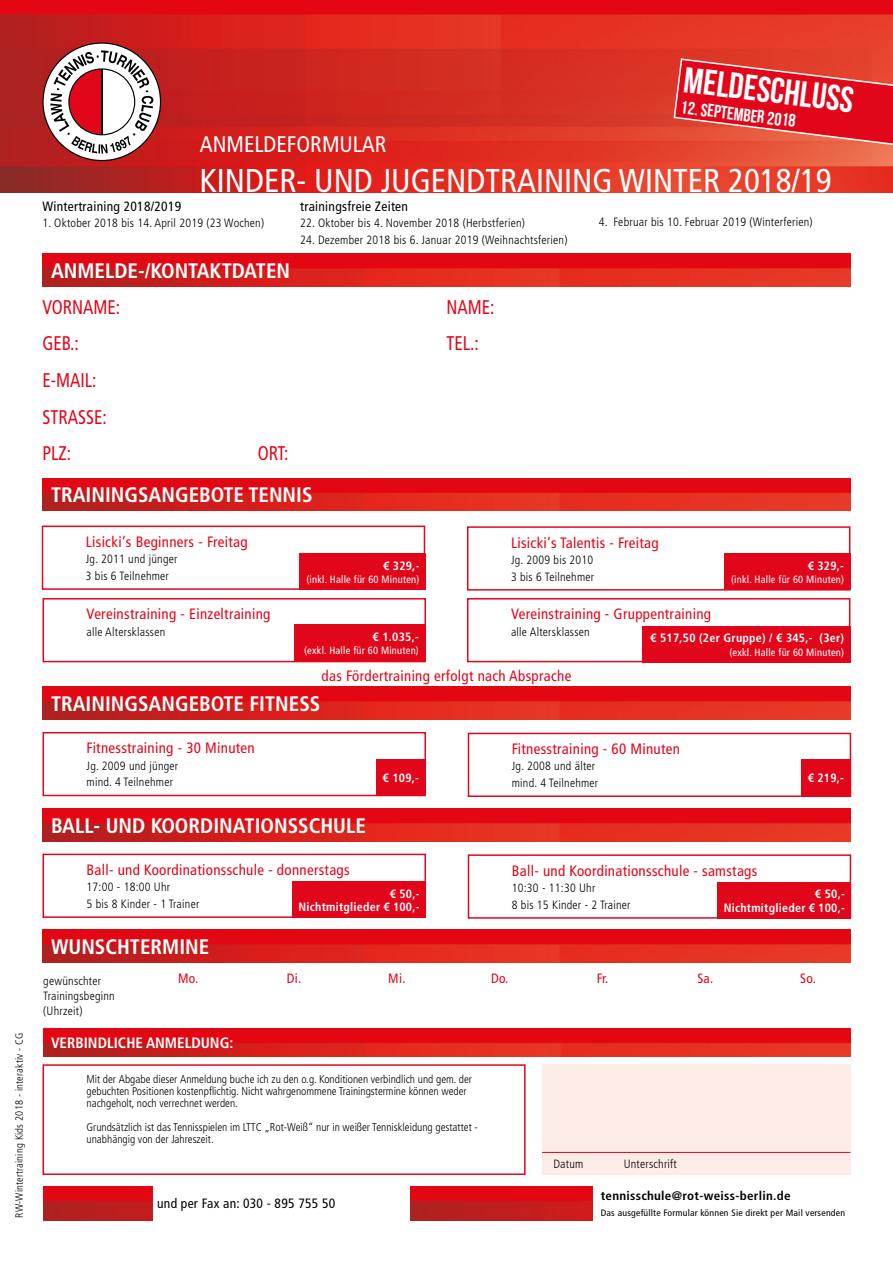
<style>
.page{position:relative;width:893px;height:1263px;background:#fff}
.page>*{position:absolute;margin:0;border:0;box-sizing:border-box;transform-origin:0 0}
.t1{font:36px "Bebas Neue";color:#fff}
.Header__H1__-_Banner{font:condensed 33px "Frutiger LT Std";color:#fff}
.Header__H1__-_Banner-2{font:condensed 22.5px "Frutiger LT Std";color:#fff}
.Header__H1__-_Banner-3{font:700 condensed 21px "Frutiger LT Std";color:#fff}
.Header__H2__-_Normal{font:condensed 19.8px "Frutiger LT Std";color:#e2061b;scale:.91 1}
.t2{font:18px "Bebas Neue";color:#fff}
.TEXT_-_de{font:condensed 15px "Frutiger LT Std";letter-spacing:.02em;color:#e2061b}
.Header__H1__-_Banner-4{font:700 condensed 15px "Frutiger LT Std";color:#fff}
.TEXT_-_de-2{font:condensed 13.5px "Frutiger LT Std";letter-spacing:.02em;color:#000}
.TEXT_-_de-3{font:condensed 13.5px "Frutiger LT Std";letter-spacing:.02em;color:#e2061b}
.TEXT_-_de-4{font:700 condensed 12.3px "Frutiger LT Std";letter-spacing:.02em;color:#000;scale:1.06 1}
.TEXT_-_de-5{font:300 condensed 12px/15px "Frutiger LT Std";letter-spacing:.02em;color:#000}
.TEXT_-_de-6{font:700 condensed 12px "Frutiger LT Std";letter-spacing:.02em;color:#fff}
.t3{font:300 condensed 11.25px/12px "Frutiger LT Std";color:#000}
.TEXT_-_de-7{font:condensed 10.5px "Frutiger LT Std";letter-spacing:.02em;color:#fff}
.TEXT_-_de-8{font:300 condensed 10.5px "Frutiger LT Std";letter-spacing:.02em;color:#000}
.TEXT_-_de-9{font:condensed 9.3px "Frutiger LT Std";letter-spacing:.02em;color:#000;scale:1.06 1}
</style>
<div class="page">
<img style="left:0;top:0;width:893px;height:192px">
<div style="left:44px;top:44px;width:116px;height:116px;background:#fff;border-radius:50%"></div>
<svg style="left:50px;top:50px;width:103px;height:104px"></svg>
<hr style="left:101px;top:69px;width:1px;height:66px;background:#000">
<div style="left:68px;top:68px;width:67px;height:67px;border:1px solid #000;border-radius:50%"></div>
<div style="left:42px;top:526px;width:383px;height:64px;border:2px solid #e2061b"></div>
<svg style="left:673px;top:58px;width:220px;height:88px;background:#e3252b"></svg>
<img style="left:43px;top:253px;width:807px;height:33px">
<img style="left:43px;top:478px;width:807px;height:33px">
<div style="left:467px;top:526px;width:383px;height:65px;border:2px solid #e2061b"></div>
<div style="left:43px;top:598px;width:383px;height:64px;border:2px solid #e2061b"></div>
<div style="left:467px;top:598px;width:383px;height:64px;border:2px solid #e2061b"></div>
<img style="left:43px;top:687px;width:807px;height:32px">
<div style="left:43px;top:732px;width:383px;height:64px;border:2px solid #e2061b"></div>
<div style="left:468px;top:733px;width:383px;height:64px;border:2px solid #e2061b"></div>
<img style="left:43px;top:929px;width:807px;height:33px">
<div style="left:43px;top:1064px;width:483px;height:111px;border:2px solid #e2061b"></div>
<img style="left:43px;top:1186px;width:109px;height:34px">
<img style="left:411px;top:1186px;width:181px;height:34px">
<img style="left:43px;top:1028px;width:807px;height:28px">
<div style="left:299px;top:554px;width:127px;height:36px;background:#e2061b"></div>
<div style="left:724px;top:554px;width:126px;height:36px;background:#e2061b"></div>
<div style="left:295px;top:624px;width:130px;height:37px;background:#e2061b"></div>
<div style="left:376px;top:760px;width:49px;height:36px;background:#e2061b"></div>
<div style="left:642px;top:626px;width:208px;height:36px;background:#e2061b"></div>
<div style="left:801px;top:760px;width:49px;height:36px;background:#e2061b"></div>
<img style="left:43px;top:808px;width:807px;height:33px">
<div style="left:43px;top:854px;width:383px;height:64px;border:2px solid #e2061b"></div>
<div style="left:468px;top:854px;width:383px;height:65px;border:2px solid #e2061b"></div>
<div style="left:292px;top:882px;width:134px;height:36px;background:#e2061b"></div>
<div style="left:717px;top:882px;width:134px;height:37px;background:#e2061b"></div>
<div style="left:542px;top:1064px;width:308px;height:111px;background:#fdece6"></div>
<hr style="left:542px;top:1152px;width:308px;height:1px;background:#e2061b">
<p class="TEXT_-_de-8" style="left:13px;top:1218px;width:187px;rotate:-90deg">RW-Wintertraining Kids 2018 - interaktiv - CG</p>
<p class="t1" style="left:686px;top:60px;width:172px;rotate:7deg">Meldeschluss</p>
<p class="t2" style="left:682px;top:97px;width:117px;rotate:7deg">12. September 2018</p>
<p class="Header__H1__-_Banner-2" style="left:200px;top:132px;width:188px">ANMELDEFORMULAR</p>
<p class="Header__H1__-_Banner" style="left:200px;top:161px;width:633px">KINDER- UND JUGENDTRAINING WINTER 2018/19</p>
<p class="TEXT_-_de-2" style="left:43px;top:198px;width:140px">Wintertraining 2018/2019</p>
<p class="TEXT_-_de-5" style="left:43px;top:216px;width:223px">1. Oktober 2018 bis 14. April 2019 (23 Wochen)</p>
<p class="Header__H1__-_Banner-3" style="left:51px;top:258px;width:241px">ANMELDE-/KONTAKTDATEN</p>
<p class="Header__H2__-_Normal" style="left:43px;top:295px;width:87px">VORNAME:</p>
<p class="Header__H2__-_Normal" style="left:43px;top:332px;width:41px">GEB.:</p>
<p class="Header__H2__-_Normal" style="left:43px;top:369px;width:61px">E-MAIL:</p>
<p class="Header__H2__-_Normal" style="left:43px;top:405px;width:72px">STRASSE:</p>
<p class="Header__H2__-_Normal" style="left:43px;top:442px;width:33px">PLZ:</p>
<p class="Header__H2__-_Normal" style="left:258px;top:442px;width:35px">ORT:</p>
<p class="TEXT_-_de-2" style="left:300px;top:198px;width:109px">trainingsfreie Zeiten</p>
<p class="TEXT_-_de-5" style="left:300px;top:216px;width:226px">22. Oktober bis 4. November 2018 (Herbstferien)</p>
<p class="TEXT_-_de-5" style="left:300px;top:232px;width:269px">24. Dezember 2018 bis 6. Januar 2019 (Weihnachtsferien)</p>
<p class="Header__H2__-_Normal" style="left:446px;top:295px;width:54px">NAME:</p>
<p class="Header__H2__-_Normal" style="left:446px;top:332px;width:37px">TEL.:</p>
<p class="Header__H1__-_Banner-3" style="left:51px;top:482px;width:263px">TRAININGSANGEBOTE TENNIS</p>
<p class="TEXT_-_de-5" style="left:599px;top:215px;width:215px">4. Februar bis 10. Februar 2019 (Winterferien)</p>
<p class="TEXT_-_de" style="left:86px;top:533px;width:163px">Lisicki‘s Beginners - Freitag</p>
<p class="TEXT_-_de-5" style="left:86px;top:552px;width:93px">Jg. 2011 und jünger</p>
<p class="TEXT_-_de-5" style="left:86px;top:568px;width:85px">3 bis 6 Teilnehmer</p>
<p class="TEXT_-_de" style="left:87px;top:605px;width:185px">Vereinstraining - Einzeltraining</p>
<p class="TEXT_-_de-5" style="left:87px;top:624px;width:80px">alle Altersklassen</p>
<p class="TEXT_-_de-6" style="left:383px;top:558px;width:38px">€ 329,-</p>
<p class="TEXT_-_de-7" style="left:306px;top:573px;width:114px">(inkl. Halle für 60 Minuten)</p>
<p class="TEXT_-_de" style="left:511px;top:534px;width:149px">Lisicki‘s Talentis - Freitag</p>
<p class="TEXT_-_de-5" style="left:511px;top:553px;width:84px">Jg. 2009 bis 2010</p>
<p class="TEXT_-_de-5" style="left:511px;top:569px;width:85px">3 bis 6 Teilnehmer</p>
<p class="TEXT_-_de-6" style="left:808px;top:558px;width:38px">€ 329,-</p>
<p class="TEXT_-_de-7" style="left:731px;top:573px;width:114px">(inkl. Halle für 60 Minuten)</p>
<p class="TEXT_-_de" style="left:511px;top:605px;width:202px">Vereinstraining - Gruppentraining</p>
<p class="TEXT_-_de-5" style="left:511px;top:624px;width:80px">alle Altersklassen</p>
<p class="TEXT_-_de" style="left:322px;top:667px;width:251px">das Fördertraining erfolgt nach Absprache</p>
<p class="TEXT_-_de-6" style="left:373px;top:629px;width:48px">€ 1.035,-</p>
<p class="TEXT_-_de-7" style="left:304px;top:644px;width:116px">(exkl. Halle für 60 Minuten)</p>
<p class="TEXT_-_de-6" style="left:650px;top:631px;width:195px">€ 517,50 (2er Gruppe) / € 345,- (3er)</p>
<p class="TEXT_-_de-7" style="left:729px;top:646px;width:116px">(exkl. Halle für 60 Minuten)</p>
<p class="Header__H1__-_Banner-3" style="left:51px;top:691px;width:271px">TRAININGSANGEBOTE FITNESS</p>
<p class="TEXT_-_de" style="left:87px;top:739px;width:170px">Fitnesstraining - 30 Minuten</p>
<p class="TEXT_-_de-5" style="left:87px;top:758px;width:93px">Jg. 2009 und jünger</p>
<p class="TEXT_-_de-5" style="left:87px;top:775px;width:88px">mind. 4 Teilnehmer</p>
<p class="TEXT_-_de-6" style="left:383px;top:771px;width:38px">€ 109,-</p>
<p class="Header__H1__-_Banner-3" style="left:51px;top:813px;width:316px">BALL- UND KOORDINATIONSSCHULE</p>
<p class="TEXT_-_de" style="left:87px;top:861px;width:265px">Ball- und Koordinationsschule - donnerstags</p>
<p class="TEXT_-_de-5" style="left:87px;top:880px;width:85px">17:00 - 18:00 Uhr</p>
<p class="TEXT_-_de-5" style="left:87px;top:896px;width:114px">5 bis 8 Kinder - 1 Trainer</p>
<p class="TEXT_-_de-6" style="left:390px;top:886px;width:31px">€ 50,-</p>
<p class="TEXT_-_de-6" style="left:298px;top:900px;width:123px">Nichtmitglieder € 100,-</p>
<p class="TEXT_-_de" style="left:512px;top:740px;width:170px">Fitnesstraining - 60 Minuten</p>
<p class="TEXT_-_de-5" style="left:512px;top:759px;width:85px">Jg. 2008 und älter</p>
<p class="TEXT_-_de-5" style="left:512px;top:775px;width:88px">mind. 4 Teilnehmer</p>
<p class="TEXT_-_de-6" style="left:808px;top:771px;width:38px">€ 219,-</p>
<p class="TEXT_-_de" style="left:512px;top:862px;width:247px">Ball- und Koordinationsschule - samstags</p>
<p class="TEXT_-_de-5" style="left:512px;top:881px;width:85px">10:30 - 11:30 Uhr</p>
<p class="TEXT_-_de-5" style="left:512px;top:897px;width:120px">8 bis 15 Kinder - 2 Trainer</p>
<p class="TEXT_-_de-6" style="left:815px;top:887px;width:31px">€ 50,-</p>
<p class="TEXT_-_de-6" style="left:724px;top:900px;width:123px">Nichtmitglieder € 100,-</p>
<p class="Header__H1__-_Banner-3" style="left:51px;top:934px;width:160px">WUNSCHTERMINE</p>
<p class="TEXT_-_de-5" style="left:43px;top:973px;width:59px">gewünschter</p>
<p class="TEXT_-_de-3" style="left:178px;top:971px;width:22px">Mo.</p>
<p class="TEXT_-_de-3" style="left:287px;top:971px;width:16px">Di.</p>
<p class="TEXT_-_de-3" style="left:388px;top:971px;width:19px">Mi.</p>
<p class="TEXT_-_de-3" style="left:491px;top:971px;width:19px">Do.</p>
<p class="TEXT_-_de-3" style="left:597px;top:971px;width:13px">Fr.</p>
<p class="TEXT_-_de-3" style="left:697px;top:971px;width:18px">Sa.</p>
<p class="TEXT_-_de-3" style="left:800px;top:971px;width:17px">So.</p>
<p class="TEXT_-_de-5" style="left:43px;top:988px;width:73px">Trainingsbeginn (Uhrzeit)</p>
<p class="Header__H1__-_Banner-4" style="left:51px;top:1034px;width:184px">VERBINDLICHE ANMELDUNG:</p>
<p class="t3" style="left:87px;top:1073px;width:387px">Mit der Abgabe dieser Anmeldung buche ich zu den o.g. Konditionen verbindlich und gem. der gebuchten Positionen kostenpflichtig. Nicht wahrgenommene Trainingstermine können weder nachgeholt, noch verrechnet werden.</p>
<p class="t3" style="left:87px;top:1121px;width:393px">Grundsätzlich ist das Tennisspielen im LTTC „Rot-Weiß“ nur in weißer Tenniskleidung gestattet - unabhängig von der Jahreszeit.</p>
<p class="TEXT_-_de-2" style="left:157px;top:1196px;width:180px">und per Fax an: 030 - 895 755 50</p>
<p class="TEXT_-_de-5" style="left:553px;top:1157px;width:32px">Datum</p>
<p class="TEXT_-_de-5" style="left:624px;top:1157px;width:55px">Unterschrift</p>
<p class="TEXT_-_de-4" style="left:601px;top:1188px;width:181px">tennisschule@rot-weiss-berlin.de</p>
<p class="TEXT_-_de-9" style="left:601px;top:1207px;width:232px">Das ausgefüllte Formular können Sie direkt per Mail versenden</p>
</div>
